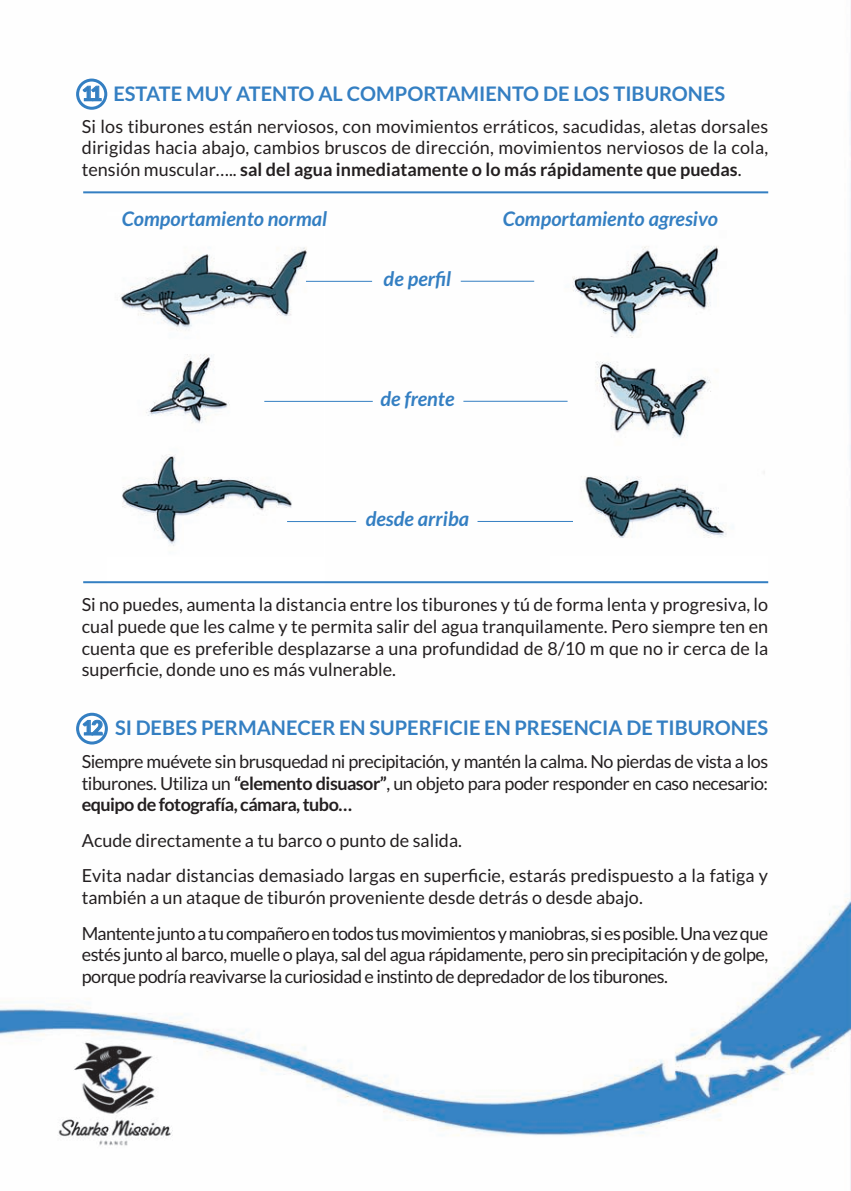
<style>
.page{position:relative;width:851px;height:1191px;background:#fff}
.page>*{position:absolute;margin:0;border:0;box-sizing:border-box;transform-origin:0 0}
.t1{font:20px "Lato Bold OTF";color:#347fc2}
.t2{font:20px "Lato Bold Italic OTF";color:#347fc2}
.t3{font:18px/21.6px "Lato";letter-spacing:-.005em;color:#231f20}
.t4{font:18px/21.6px "Lato";letter-spacing:-.03em;color:#231f20}
.t5{font:18px/35.6px "Lato";letter-spacing:-.035em;color:#231f20}
.t6{font:18px "Lato Bold OTF";color:#231f20}
.t7{font:18px "Lato Bold OTF";letter-spacing:-.03em;color:#231f20}
.s1{font-family:"Lato";font-weight:900}
.s2{font-family:"Lato"}
.s3{font-family:"Lato Bold OTF"}
</style>
<div class="page">
<img style="left:0;top:78px;width:850px;height:1058px">
<div style="left:550px;top:215px;width:217px;height:374px;background:#fff"></div>
<img style="left:550px;top:246px;width:215px;height:292px">
<div style="left:108px;top:212px;width:217px;height:374px;background:#fff"></div>
<img style="left:120px;top:247px;width:203px;height:299px">
<img style="left:43px;top:1040px;width:129px;height:106px">
<svg style="left:76px;top:79px;width:31px;height:31px"></svg>
<svg style="left:76px;top:712px;width:32px;height:32px"></svg>
<hr style="left:850px;top:0;width:1px;height:1191px;background:#347fc2">
<hr style="left:83px;top:581px;width:685px;height:2px;background:#347fc2">
<hr style="left:83px;top:191px;width:685px;height:2px;background:#347fc2">
<hr style="left:306px;top:281px;width:66px;height:1px;background:#347fc2">
<hr style="left:460px;top:281px;width:74px;height:1px;background:#347fc2">
<hr style="left:264px;top:401px;width:109px;height:1px;background:#347fc2">
<hr style="left:463px;top:401px;width:104px;height:1px;background:#347fc2">
<hr style="left:287px;top:521px;width:69px;height:1px;background:#347fc2">
<hr style="left:477px;top:521px;width:96px;height:1px;background:#347fc2">
<p class="t1" style="left:82px;top:83px;width:644px"><span class="s1">11</span> ESTATE MUY ATENTO AL COMPORTAMIENTO DE LOS TIBURONES</p>
<p class="t3" style="left:82px;top:116px;width:688px">Si los tiburones están nerviosos, con movimientos erráticos, sacudidas, aletas dorsales dirigidas hacia abajo, cambios bruscos de dirección, movimientos nerviosos de la cola,</p>
<p class="t6" style="left:82px;top:159px;width:661px"><span class="s2">tensión muscular…..</span> sal del agua inmediatamente o lo más rápidamente que puedas<span class="s2">.</span></p>
<p class="t2" style="left:122px;top:208px;width:207px">Comportamiento normal</p>
<p class="t2" style="left:383px;top:267px;width:69px">de perfil</p>
<p class="t2" style="left:380px;top:387px;width:76px">de frente</p>
<p class="t2" style="left:502px;top:208px;width:217px">Comportamiento agresivo</p>
<p class="t2" style="left:365px;top:507px;width:105px">desde arriba</p>
<p class="t3" style="left:82px;top:594px;width:687px;text-align:justify">Si no puedes, aumenta la distancia entre los tiburones y tú de forma lenta y progresiva, lo cual puede que les calme y te permita salir del agua tranquilamente. Pero siempre ten en cuenta que es preferible desplazarse a una profundidad de 8/10 m que no ir cerca de la superficie, donde uno es más vulnerable.</p>
<p class="t1" style="left:82px;top:717px;width:687px"><span class="s1">12</span> SI DEBES PERMANECER EN SUPERFICIE EN PRESENCIA DE TIBURONES</p>
<p class="t4" style="left:82px;top:751px;width:687px">Siempre muévete sin brusquedad ni precipitación, y mantén la calma. No pierdas de vista a los tiburones. Utiliza un <span class="s3">“elemento disuasor”</span>, un objeto para poder responder en caso necesario:</p>
<p class="t7" style="left:82px;top:794px;width:272px">equipo de fotografía, cámara, tubo…</p>
<p class="t3" style="left:82px;top:823px;width:687px;line-height:35.6px">Acude directamente a tu barco o punto de salida.<br>Evita nadar distancias demasiado largas en superficie, estarás predispuesto a la fatiga y</p>
<p class="t5" style="left:82px;top:880px;width:687px">también a un ataque de tiburón proveniente desde detrás o desde abajo.<br>Mantente junto a tu compañero en todos tus movimientos y maniobras, si es posible. Una vez que</p>
<p class="t4" style="left:82px;top:944px;width:688px">estés junto al barco, muelle o playa, sal del agua rápidamente, pero sin precipitación y de golpe, porque podría reavivarse la curiosidad e instinto de depredador de los tiburones.</p>
</div>
